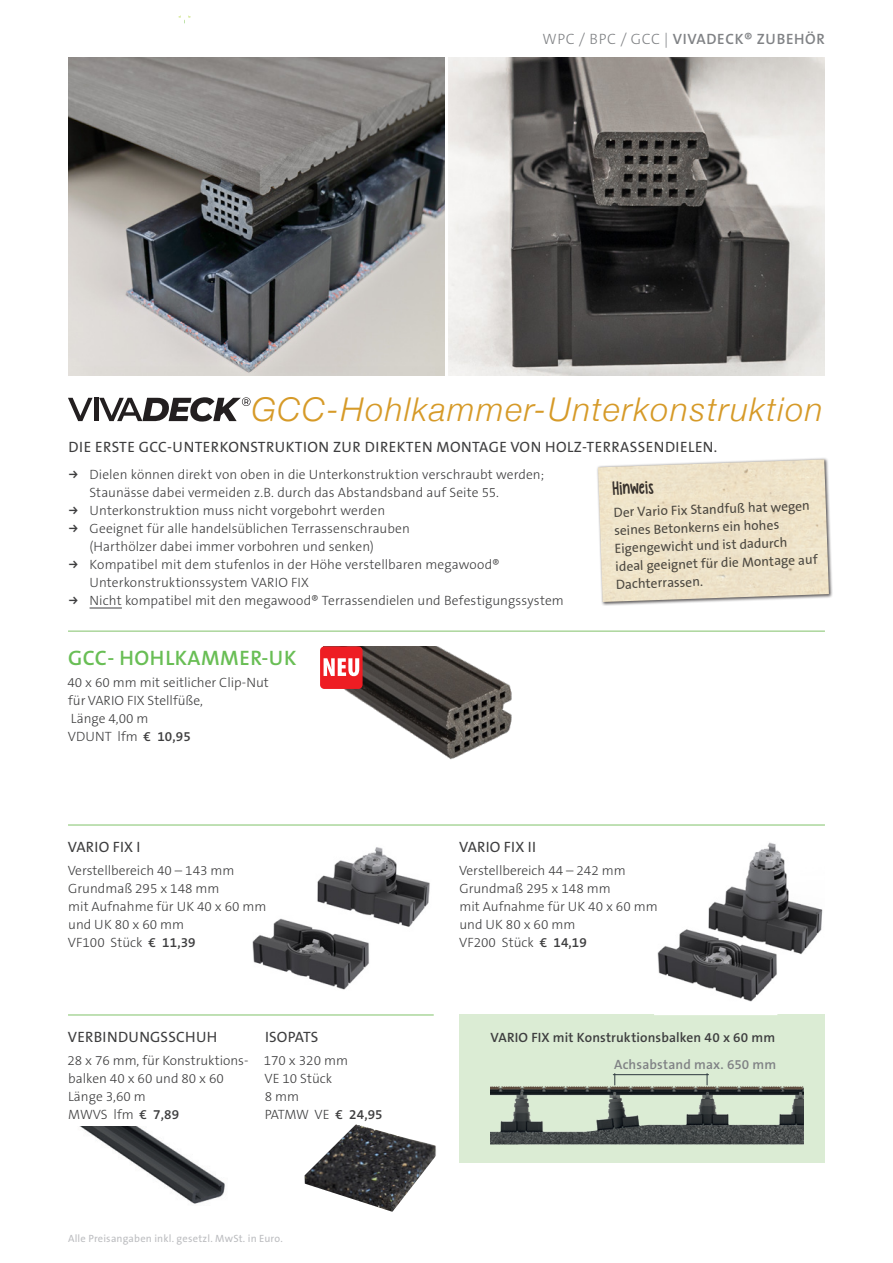
<style>
.page{position:relative;width:893px;height:1263px;background:#fff}
.page>*{position:absolute;margin:0;border:0;box-sizing:border-box;transform-origin:0 0}
.t1{font:italic 300 32.7px "Helvetica Neue";letter-spacing:.05em;color:#d69a28}
.t2{font:600 21px "The Sans B W6";letter-spacing:.025em;color:#69be55}
.t3{font:19.5px "KG Empireof Dirt";color:#231f20}
.t4{font:15px "The Sans B W5 Plain";letter-spacing:.025em;color:#3e3e3f}
.t5{font:600 15px "The Sans B W6";letter-spacing:.045em;color:#808285}
.t6{font:300 13.5px/18px "The Sans B W3";color:#3e3e3f}
.t7{font:13.5px/18px "The Sans B W5 Plain";color:#3e3e3f}
.t8{font:600 13.5px "The Sans B W6";letter-spacing:.01em;color:#3e3e3f}
.t9{font:600 13.5px "The Sans B W6";letter-spacing:.01em;color:#808285}
.t10{font:10.5px "The Sans B W5 Plain";letter-spacing:.015em;color:#bcbdc0}
.s1{font-family:"The Sans B W3";font-weight:300}
.s2{font-family:"Dingbests";font-weight:400}
.s3{font-family:"The Sans B W6";font-weight:600}
</style>
<div class="page">
<svg style="left:178px;top:16px;width:13px;height:8px"></svg>
<img style="left:68px;top:57px;width:376px;height:318px">
<img style="left:449px;top:57px;width:376px;height:318px">
<img style="left:344px;top:646px;width:168px;height:114px">
<div style="left:459px;top:1014px;width:366px;height:149px;background:#dbecd4"></div>
<img style="left:81px;top:1127px;width:144px;height:77px">
<img style="left:317px;top:847px;width:113px;height:80px">
<img style="left:252px;top:894px;width:119px;height:96px">
<img style="left:708px;top:842px;width:115px;height:112px">
<img style="left:654px;top:917px;width:123px;height:98px">
<img style="left:305px;top:1124px;width:131px;height:88px">
<hr style="left:68px;top:1014px;width:366px;height:2px;background:#abd69b">
<hr style="left:68px;top:824px;width:757px;height:2px;background:#abd69b">
<hr style="left:90px;top:608px;width:32px;height:1px;background:#3e3e3f">
<div style="left:596px;top:458px;width:237px;height:148px;background:#231f20;opacity:.75"></div>
<img style="left:598px;top:459px;width:231px;height:143px">
<div style="left:320px;top:646px;width:43px;height:43px;background:#ee1d23;border-radius:4px"></div>
<svg style="left:324px;top:658px;width:35px;height:18px"></svg>
<hr style="left:68px;top:630px;width:757px;height:2px;background:#abd69b">
<hr style="left:613px;top:1074px;width:95px;height:1px;background:#2d393f">
<svg style="left:707px;top:1073px;width:1px;height:12px"></svg>
<img style="left:490px;top:1085px;width:313px;height:59px">
<svg style="left:68px;top:398px;width:25px;height:23px"></svg>
<hr style="left:94px;top:398px;width:4px;height:23px;background:#231f20">
<svg style="left:99px;top:397px;width:152px;height:25px"></svg>
<p class="t5" style="left:542px;top:29px;width:284px"><span class="s1">WPC / BPC / GCC |</span> VIVADECK® ZU BEHÖR</p>
<h1 class="t1" style="left:252px;top:384px;width:573px">GCC-Hohlkammer-Unterkonstruktion</h1>
<p class="t4" style="left:68px;top:438px;width:8px">DIE</p>
<p class="t4" style="left:95px;top:438px;width:173px">ERSTE GCC-U NTERKONSTRU</p>
<p class="t4" style="left:286px;top:438px;width:61px">KTION ZUR</p>
<p class="t4" style="left:365px;top:438px;width:9px">DIRE</p>
<p class="t4" style="left:397px;top:438px;width:194px">KTE N MONTAGE VON HOLZ-TERRA</p>
<p class="t4" style="left:630px;top:438px;width:41px">SSENDIE</p>
<p class="t4" style="left:688px;top:438px;width:31px">LEN.</p>
<p class="t6" style="left:68px;top:465px;width:477px"><span class="s2">f</span> Dielen können direkt von oben in die Unterkonstruktion verschraubt werden;</p>
<p class="t6" style="left:90px;top:483px;width:411px">Staunässe dabei vermeiden z.B. durch das Abstandsband auf Seite 55.</p>
<p class="t6" style="left:68px;top:501px;width:318px"><span class="s2">f</span> Unterkonstruktion muss nicht vorgebohrt werden</p>
<p class="t6" style="left:68px;top:519px;width:343px"><span class="s2">f</span> Geeignet für alle handelsüblichen Terrassenschrauben</p>
<p class="t6" style="left:90px;top:537px;width:286px">(Harthölzer dabei immer vorbohren und senken)</p>
<p class="t6" style="left:68px;top:555px;width:433px"><span class="s2">f</span> Kompatibel mit dem stufenlos in der Höhe verstellbaren megawood®</p>
<p class="t6" style="left:90px;top:573px;width:221px">Unterkonstruktionssystem VARIO FIX</p>
<p class="t6" style="left:68px;top:591px;width:497px"><span class="s2">f</span> Nicht kompatibel mit den megawood® Terrassendielen und Befestigungssystem</p>
<h3 class="t3" style="left:612px;top:477px;width:43px;rotate:-2deg">Hinweis</h3>
<p class="t7" style="left:613px;top:503px;width:204px;rotate:-2deg">Der Vario Fix Standfuß hat wegen seines Betonkerns ein hohes<br>Eigengewicht und ist dadurch ideal geeignet für die Montage auf<br>Dachterrassen.</p>
<h2 class="t2" style="left:68px;top:644px;width:230px">GCC- HOHLKAMMER-U K</h2>
<p class="t6" style="left:67px;top:673px;width:203px">40 x 60 mm mit seitlicher Clip-Nut für VARIO FIX Stellfüße,<br>Länge 4,00 m<br>VDUNT lfm <span class="s3">€ 10,95</span></p>
<p class="t4" style="left:68px;top:838px;width:72px">VARI O FIX I</p>
<p class="t6" style="left:68px;top:861px;width:200px">Verstellbereich 40 – 143 mm<br>Grundmaß 295 x 148 mm<br>mit Aufnahme für UK 40 x 60 mm und UK 80 x 60 mm<br>VF100 Stück <span class="s3">€ 11,39</span></p>
<p class="t4" style="left:68px;top:1028px;width:151px">VERBI NDU NGSSCHU H</p>
<p class="t6" style="left:67px;top:1051px;width:182px">28 x 76 mm, für Konstruktions&shy;balken 40 x 60 und 80 x 60<br>Länge 3,60 m<br>MWVS lfm <span class="s3">€ 7,89</span></p>
<p class="t4" style="left:265px;top:1028px;width:55px">ISOPAT S</p>
<p class="t6" style="left:264px;top:1051px;width:120px">170 x 320 mm<br>VE 10 Stück<br>8 mm<br>PATMW VE <span class="s3">€ 24,95</span></p>
<p class="t10" style="left:68px;top:1231px;width:216px">Alle Preisangaben inkl. gesetzl. MwSt. in Euro.</p>
<p class="t4" style="left:459px;top:838px;width:73px">VARI O FIX II</p>
<p class="t6" style="left:459px;top:861px;width:200px">Verstellbereich 44 – 242 mm<br>Grundmaß 295 x 148 mm<br>mit Aufnahme für UK 40 x 60 mm und UK 80 x 60 mm<br>VF200 Stück <span class="s3">€ 14,19</span></p>
<p class="t8" style="left:490px;top:1029px;width:286px">VARIO FIX mit Konstruktionsbalken 40 x 60 mm</p>
<p class="t9" style="left:614px;top:1055px;width:164px">Achsabstand max. 650 mm</p>
</div>
